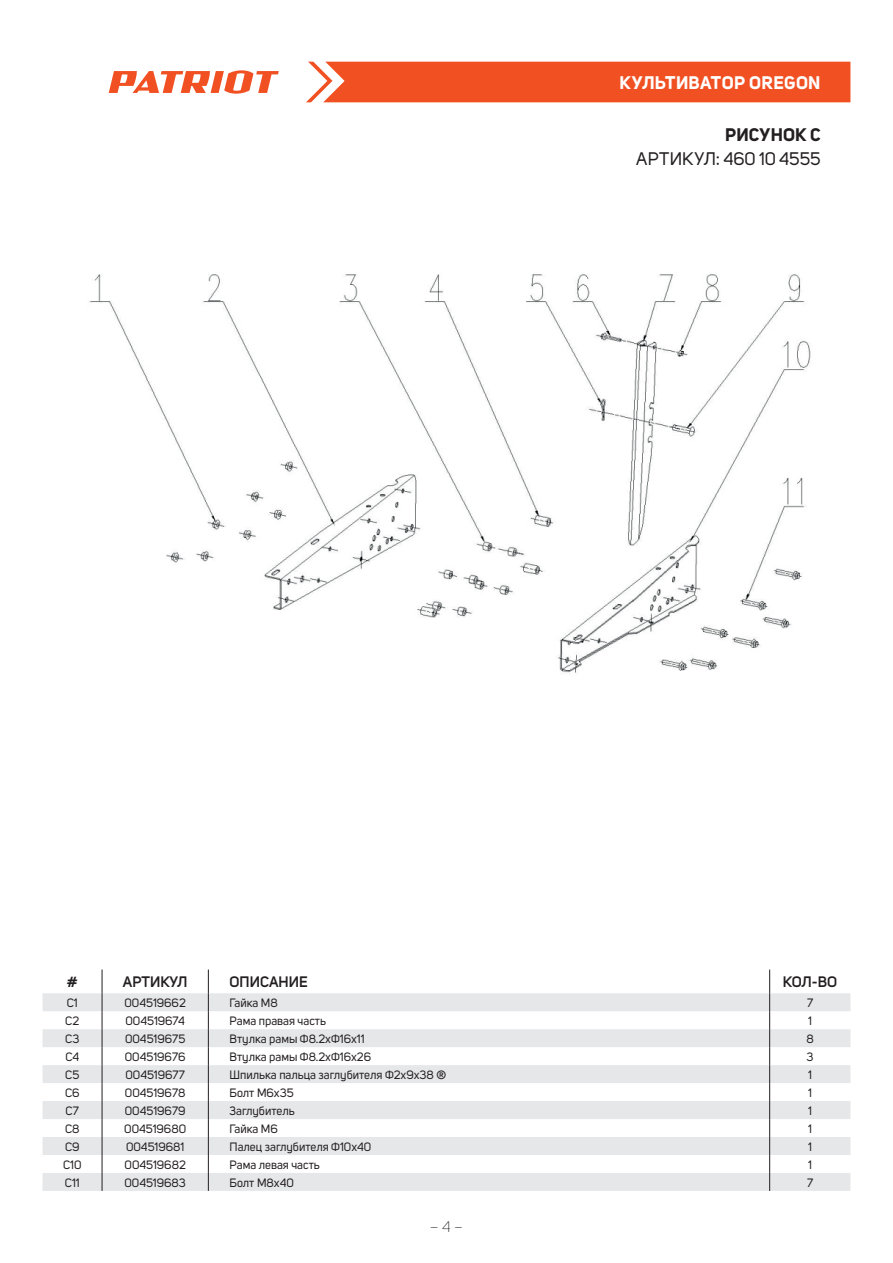
<style>
.page{position:relative;width:893px;height:1263px;background:#fff}
.page>*{position:absolute;margin:0;border:0;box-sizing:border-box;transform-origin:0 0}
.t1{font:700 18px "Uni Sans";letter-spacing:.015em;color:#fff}
.t2{font:18px "Uni Sans";color:#231f20}
.t3{font:700 18px "Uni Sans";letter-spacing:.01em;color:#231f20}
.t4{font:600 15px "Uni Sans";color:#231f20}
.t5{font:300 15px "Uni Sans";color:#231f20}
.t6{font:12px "Uni Sans";color:#231f20}
</style>
<div class="page">
<div style="left:306px;top:62px;width:544px;height:40px;background:#f15122"></div>
<svg style="left:109px;top:70px;width:170px;height:24px"></svg>
<svg style="left:43px;top:993px;width:807px;height:198px;fill:#e6e7e9"></svg>
<svg style="left:102px;top:969px;width:1px;height:222px"></svg>
<svg style="left:208px;top:969px;width:1px;height:222px"></svg>
<svg style="left:769px;top:969px;width:1px;height:222px"></svg>
<img style="left:88px;top:274px;width:723px;height:400px">
<h1 class="t1" style="left:619px;top:72px;width:203px">КУЛЬТИВАТОР OREGON</h1>
<h1 class="t3" style="left:725px;top:123px;width:97px">РИСУНОК C</h1>
<h1 class="t2" style="left:636px;top:148px;width:186px">АРТИКУЛ: 460 10 4555</h1>
<p class="t4" style="left:67px;top:973px;width:12px">#</p>
<p class="t4" style="left:123px;top:973px;width:66px">АРТИКУЛ</p>
<p class="t4" style="left:230px;top:973px;width:80px">ОПИСАНИЕ</p>
<p class="t4" style="left:783px;top:973px;width:56px">КОЛ-ВО</p>
<p class="t6" style="left:67px;top:996px;width:12px">C1</p>
<p class="t6" style="left:125px;top:996px;width:63px">004519662</p>
<p class="t6" style="left:230px;top:996px;width:50px">Гайка М8</p>
<p class="t6" style="left:807px;top:996px;width:8px">7</p>
<p class="t6" style="left:65px;top:1014px;width:15px">C2</p>
<p class="t6" style="left:126px;top:1014px;width:61px">004519674</p>
<p class="t6" style="left:230px;top:1014px;width:98px">Рама правая часть</p>
<p class="t6" style="left:808px;top:1014px;width:5px">1</p>
<p class="t6" style="left:65px;top:1032px;width:16px">C3</p>
<p class="t6" style="left:125px;top:1032px;width:62px">004519675</p>
<p class="t6" style="left:230px;top:1032px;width:136px">Втулка рамы Ф8.2хФ16х11</p>
<p class="t6" style="left:806px;top:1032px;width:9px">8</p>
<p class="t6" style="left:65px;top:1050px;width:15px">C4</p>
<p class="t6" style="left:125px;top:1050px;width:62px">004519676</p>
<p class="t6" style="left:230px;top:1050px;width:143px">Втулка рамы Ф8.2хФ16х26</p>
<p class="t6" style="left:807px;top:1050px;width:8px">3</p>
<p class="t6" style="left:65px;top:1068px;width:16px">C5</p>
<p class="t6" style="left:125px;top:1068px;width:61px">004519677</p>
<p class="t6" style="left:230px;top:1068px;width:218px">Шпилька пальца заглубителя Ф2х9х38 ®</p>
<p class="t6" style="left:808px;top:1068px;width:5px">1</p>
<p class="t6" style="left:65px;top:1086px;width:16px">C6</p>
<p class="t6" style="left:125px;top:1086px;width:62px">004519678</p>
<p class="t6" style="left:230px;top:1086px;width:66px">Болт М6х35</p>
<p class="t6" style="left:808px;top:1086px;width:5px">1</p>
<p class="t6" style="left:66px;top:1104px;width:15px">C7</p>
<p class="t6" style="left:125px;top:1104px;width:62px">004519679</p>
<p class="t6" style="left:230px;top:1104px;width:67px">Заглубитель</p>
<p class="t6" style="left:808px;top:1104px;width:5px">1</p>
<p class="t6" style="left:65px;top:1122px;width:16px">C8</p>
<p class="t6" style="left:124px;top:1122px;width:63px">004519680</p>
<p class="t6" style="left:230px;top:1122px;width:50px">Гайка М6</p>
<p class="t6" style="left:808px;top:1122px;width:5px">1</p>
<p class="t6" style="left:65px;top:1139px;width:16px">C9</p>
<p class="t6" style="left:126px;top:1139px;width:60px">004519681</p>
<p class="t6" style="left:230px;top:1139px;width:143px">Палец заглубителя Ф10х40</p>
<p class="t6" style="left:808px;top:1139px;width:5px">1</p>
<p class="t6" style="left:63px;top:1157px;width:20px">C10</p>
<p class="t6" style="left:125px;top:1157px;width:63px">004519682</p>
<p class="t6" style="left:230px;top:1157px;width:92px">Рама левая часть</p>
<p class="t6" style="left:808px;top:1157px;width:5px">1</p>
<p class="t6" style="left:65px;top:1175px;width:16px">C11</p>
<p class="t6" style="left:124px;top:1175px;width:63px">004519683</p>
<p class="t6" style="left:230px;top:1175px;width:66px">Болт М8х40</p>
<p class="t6" style="left:807px;top:1175px;width:8px">7</p>
<p class="t5" style="left:430px;top:1218px;width:35px">– 4 –</p>
</div>
